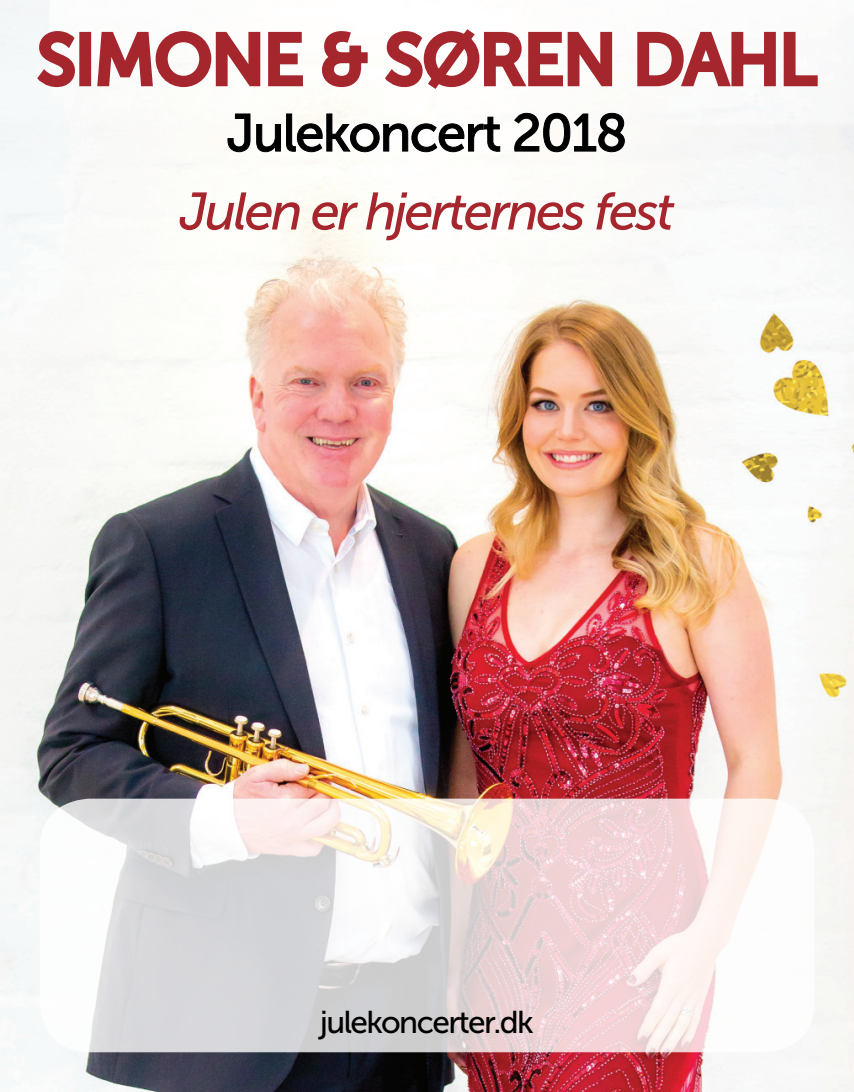
<style>
.page{position:relative;width:854px;height:1092px;background:#fff}
.page>*{position:absolute;margin:0;border:0;box-sizing:border-box;transform-origin:0 0}
.t1{font:70px "Museo Sans 500";letter-spacing:-.01em;color:#a5262d}
.t2{font:italic 52.5px "Museo Sans 500";letter-spacing:-.05em;color:#a5262d}
.t3{font:52.5px "Museo Sans 500";letter-spacing:-.03em;color:#000}
.t4{font:31.5px "Museo Sans 500";letter-spacing:-.05em;color:#000}
</style>
<div class="page">
<img style="left:0;top:0;width:853px;height:1091px">
<svg style="left:34px;top:29px;width:43px;height:60px"></svg>
<div style="left:79px;top:32px;width:12px;height:54px;border:5px solid #a5262d"></div>
<svg style="left:95px;top:28px;width:210px;height:63px"></svg>
<svg style="left:319px;top:29px;width:51px;height:60px"></svg>
<svg style="left:381px;top:26px;width:233px;height:66px"></svg>
<svg style="left:634px;top:29px;width:185px;height:61px"></svg>
<svg style="left:227px;top:113px;width:23px;height:39px"></svg>
<svg style="left:256px;top:113px;width:244px;height:39px"></svg>
<svg style="left:514px;top:113px;width:110px;height:39px"></svg>
<svg style="left:40px;top:798px;width:774px;height:254px"></svg>
<p class="t1" style="left:37px;top:21px;width:780px">SIMONE &amp; SØREN DAHL</p>
<p class="t3" style="left:226px;top:104px;width:402px">Julekoncert 2018</p>
<p class="t2" style="left:179px;top:183px;width:496px">Julen er hjerternes fest</p>
<p class="t4" style="left:320px;top:1005px;width:215px">julekoncerter.dk</p>
</div>
